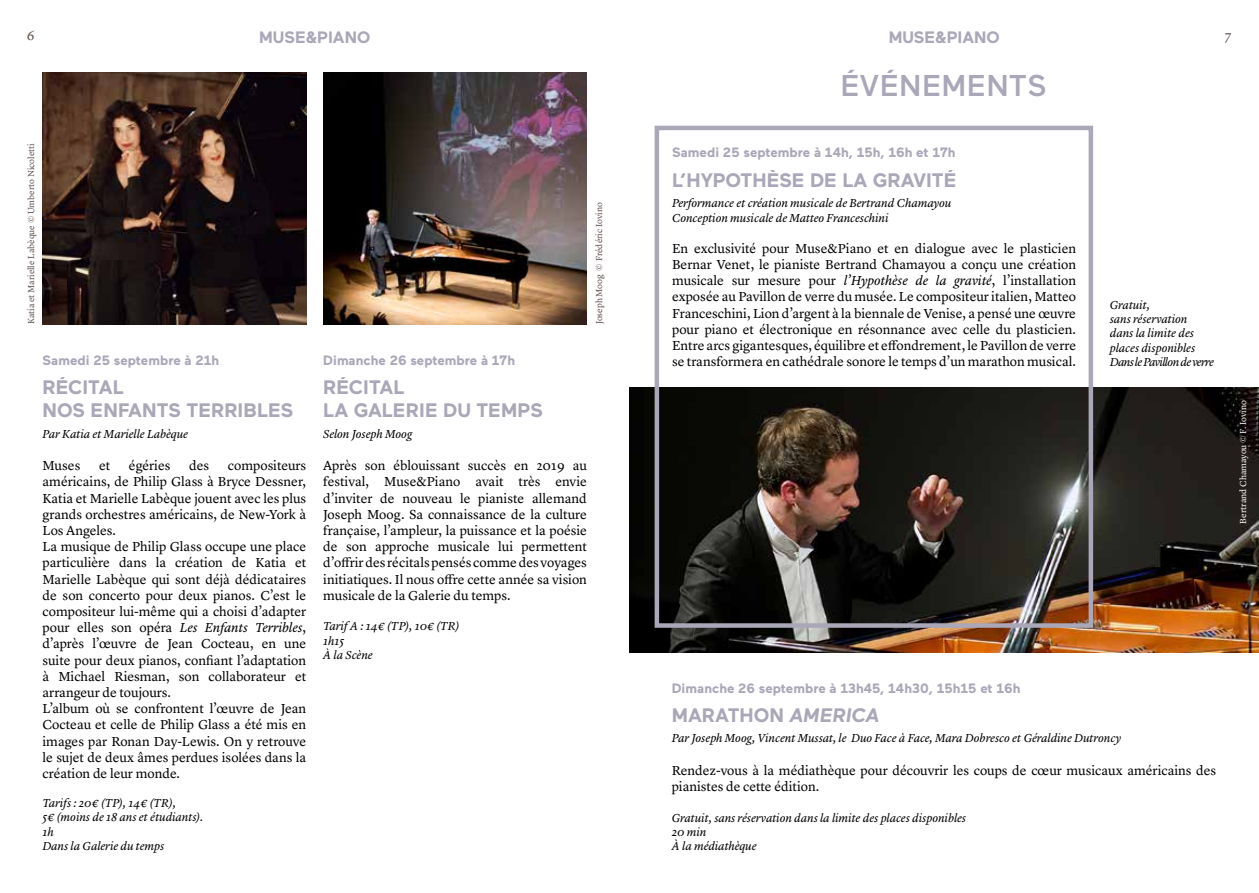
<style>
.page{position:relative;width:1259px;height:893px;background:#fff}
.page>*{position:absolute;margin:0;border:0;box-sizing:border-box;transform-origin:0 0}
.t1{font:500 30px "Maax";letter-spacing:.01em;color:#a9a7b8}
.t2{font:700 19.5px/23.4px "Maax";color:#a9a7b8}
.t3{font:700 16.5px "Maax";color:#a9a7b8}
.t4{font:13.5px/16.2px "Lyon Text";color:#000}
.t5{font:700 13.5px "Maax";color:#a9a7b8}
.t6{font:13.5px "Lyon Text";color:#5d514d}
.t7{font:italic 12px/14.4px "Lyon Text";letter-spacing:-.005em;color:#000}
.t8{font:9px "Lyon Text";color:#5d514d}
.t9{font:9px "Lyon Text";color:#fff}
.s1{font-style:italic}
</style>
<div class="page">
<img style="left:629px;top:387px;width:630px;height:265px">
<div style="left:654px;top:126px;width:439px;height:502px;border:4px solid #a9a7b8"></div>
<img style="left:43px;top:72px;width:263px;height:252px">
<img style="left:323px;top:72px;width:264px;height:252px">
<p class="t6" style="left:27px;top:25px;width:9px">6</p>
<p class="t6" style="left:1224px;top:25px;width:8px">7</p>
<p class="t3" style="left:259px;top:28px;width:113px">MUSE&amp;PIANO</p>
<p class="t3" style="left:888px;top:28px;width:113px">MUSE&amp;PIANO</p>
<h1 class="t1" style="left:840px;top:69px;width:208px">ÉVÉNEMENTS</h1>
<p class="t8" style="left:24px;top:324px;width:182px;rotate:-90deg">Katia et Marielle Labèque © Umberto Nicoletti</p>
<p class="t5" style="left:43px;top:353px;width:178px">Samedi 25 septembre à 21h</p>
<h2 class="t2" style="left:43px;top:376px;width:252px">RÉCITAL<br>NOS ENFANTS TERRIBLES</h2>
<p class="t7" style="left:43px;top:426px;width:147px">Par Katia et Marielle Labèque</p>
<p class="t4" style="left:43px;top:456px;width:39px">Muses</p>
<p class="t4" style="left:99px;top:456px;width:13px">et</p>
<p class="t4" style="left:129px;top:456px;width:43px">égéries</p>
<p class="t4" style="left:189px;top:456px;width:21px">des</p>
<p class="t4" style="left:43px;top:456px;width:265px;text-indent:185px">compositeurs américains, de Philip Glass à Bryce Dessner, Katia et Marielle Labèque jouent avec les plus grands orchestres américains, de New-York à Los Angeles.<br>La musique de Philip Glass occupe une place particulière dans la création de Katia et Marielle Labèque qui sont déjà dédicataires de son concerto pour deux pianos. C’est le compositeur lui-même qui a choisi d’adapter pour elles son opéra <span class="s1">Les Enfants Terribles</span>, d’après l’œuvre de Jean Cocteau, en une suite pour deux pianos, confiant l’adaptation à Michael Riesman, son collaborateur et arrangeur de toujours.<br>L’album où se confrontent l’œuvre de Jean Cocteau et celle de Philip Glass a été mis en images par Ronan Day-Lewis. On y retrouve le sujet de deux âmes perdues isolées dans la création de leur monde.</p>
<p class="t7" style="left:43px;top:795px;width:162px">Tarifs : 20€ (TP), 14€ (TR),<br>5€ (moins de 18 ans et étudiants).<br>1h<br>Dans la Galerie du temps</p>
<p class="t8" style="left:592px;top:324px;width:124px;rotate:-90deg">Joseph Moog © Frédéric Iovino</p>
<p class="t5" style="left:323px;top:353px;width:193px">Dimanche 26 septembre à 17h</p>
<h2 class="t2" style="left:323px;top:376px;width:221px">RÉCITAL<br>LA GALERIE DU TEMPS</h2>
<p class="t7" style="left:323px;top:426px;width:90px">Selon Joseph Moog</p>
<p class="t4" style="left:323px;top:456px;width:265px;text-align:justify">Après son éblouissant succès en 2019 au festival, Muse&amp;Piano avait très envie d’inviter de nouveau le pianiste allemand Joseph Moog. Sa connaissance de la culture française, l’ampleur, la puissance et la poésie de son approche musicale lui permettent d’offrir des récitals pensés comme des voyages initiatiques. Il nous offre cette année sa vision musicale de la Galerie du temps.</p>
<p class="t7" style="left:323px;top:618px;width:138px">Tarif A : 14€ (TP), 10€ (TR)<br>1h15<br>À la Scène</p>
<p class="t5" style="left:672px;top:145px;width:285px">Samedi 25 septembre à 14h, 15h, 16h et 17h</p>
<h2 class="t2" style="left:672px;top:169px;width:286px">L’HYPOTHÈSE DE LA GRAVITÉ</h2>
<p class="t7" style="left:672px;top:195px;width:281px">Performance et création musicale de Bertrand Chamayou<br>Conception musicale de Matteo Franceschini</p>
<p class="t4" style="left:672px;top:239px;width:405px;text-align:justify">En exclusivité pour Muse&amp;Piano et en dialogue avec le plasticien Bernar Venet, le pianiste Bertrand Chamayou a conçu une création musicale sur mesure pour <span class="s1">l’Hypothèse de la gravité</span>, l’installation exposée au Pavillon de verre du musée. Le compositeur italien, Matteo Franceschini, Lion d’argent à la biennale de Venise, a pensé une œuvre pour piano et électronique en résonnance avec celle du plasticien.<br>Entre arcs gigantesques, équilibre et effondrement, le Pavillon de verre se transformera en cathédrale sonore le temps d’un marathon musical.</p>
<p class="t7" style="left:1110px;top:296px;width:106px">Gratuit,<br>sans réservation dans la limite des places disponibles<br>Dans le Pavillon de verre</p>
<p class="t9" style="left:1236px;top:524px;width:125px;rotate:-90deg">Bertrand Chamayou © F. Iovino</p>
<p class="t5" style="left:672px;top:681px;width:350px">Dimanche 26 septembre à 13h45, 14h30, 15h15 et 16h</p>
<h2 class="t2" style="left:672px;top:704px;width:209px">MARATHON <span class="s1">AMERICA</span></h2>
<p class="t7" style="left:672px;top:730px;width:451px">Par Joseph Moog, Vincent Mussat, le Duo Face à Face, Mara Dobresco et Géraldine Dutroncy</p>
<p class="t4" style="left:672px;top:761px;width:546px">Rendez-vous à la médiathèque pour découvrir les coups de cœur musicaux américains des pianistes de cette édition.</p>
<p class="t7" style="left:672px;top:809px;width:296px">Gratuit, sans réservation dans la limite des places disponibles<br>20 min<br>À la médiathèque</p>
</div>
